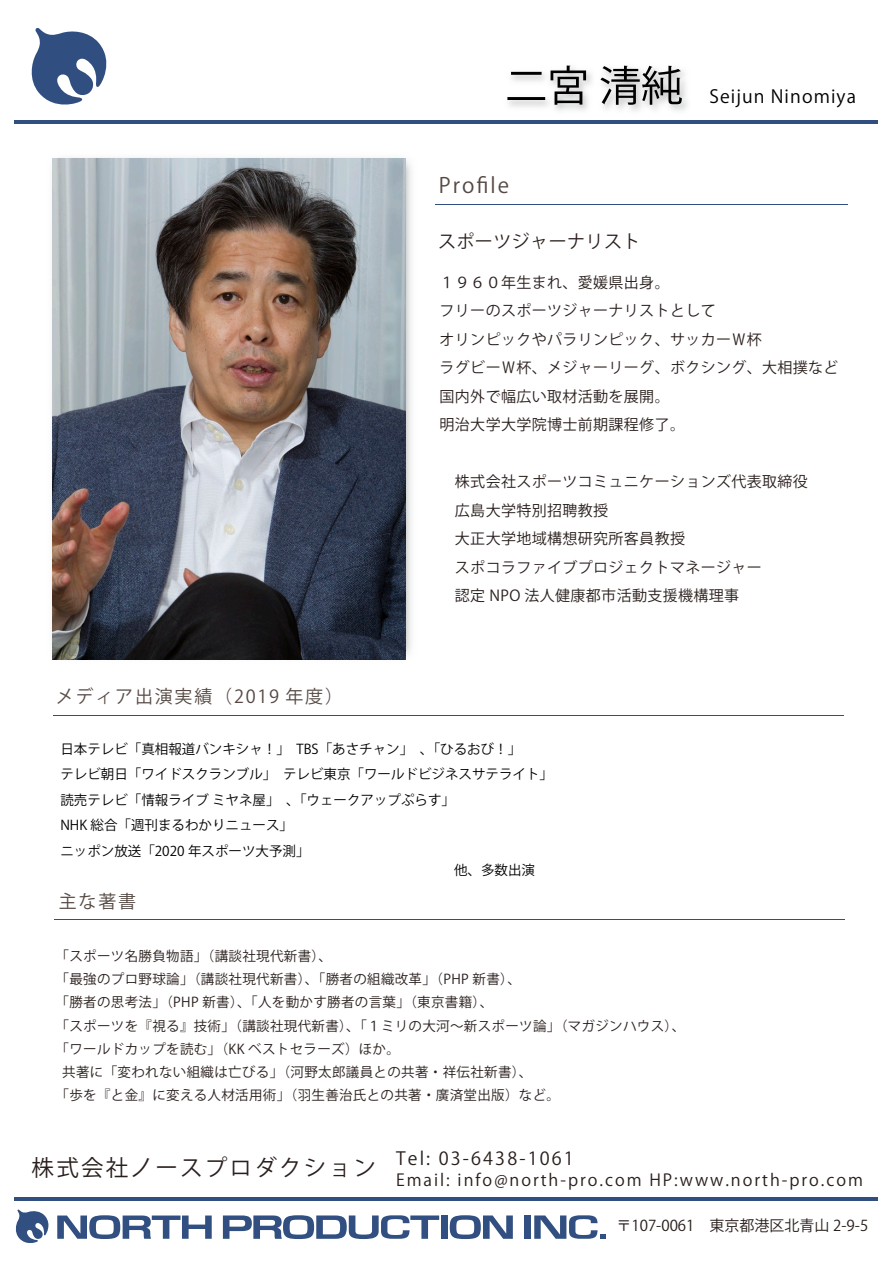
<style>
.page{position:relative;width:893px;height:1263px;background:#fff}
.page>*{position:absolute;margin:0;border:0;box-sizing:border-box;transform-origin:0 0}
.t1{font:22.5px "Koz Go Pr 6 N";letter-spacing:.1em;color:#291f1c}
.t2{font:21px "Koz Go Pr 6 N";letter-spacing:.1em;color:#564944}
.t3{font:18px "Koz Go Pr 6 N";letter-spacing:.1em;color:#564944}
.t4{font:18px "Koz Go Pr 6 N";letter-spacing:.12em;color:#291f1c}
.t5{font:18px "Koz Go Pr 6 N";letter-spacing:.06em;color:#000}
.t6{font:18px "Koz Go Pr 6 N";letter-spacing:.025em;color:#291f1c}
.t7{font:16.5px "Koz Go Pr 6 N";letter-spacing:.12em;color:#291f1c}
.t8{font:15px/28.5px "Koz Go Pr 6 N";letter-spacing:.025em;color:#291f1c}
.t9{font:15px "Koz Go Pr 6 N";color:#291f1c}
.t10{font:13.5px "Koz Go Pr 6 N";letter-spacing:.025em;color:#291f1c}
.t11{font:13.5px/25.5px "Koz Go Pr 6 N";color:#000}
</style>
<div class="page">
<img style="left:52px;top:158px;width:360px;height:502px">
<img style="left:508px;top:65px;width:180px;height:46px">
<hr style="left:511px;top:72px;width:31px;height:3px;background:#000">
<hr style="left:507px;top:97px;width:38px;height:3px;background:#000">
<svg style="left:551px;top:66px;width:35px;height:39px"></svg>
<svg style="left:600px;top:66px;width:82px;height:39px"></svg>
<svg style="left:31px;top:28px;width:76px;height:77px"></svg>
<hr style="left:15px;top:120px;width:863px;height:4px;background:#304e80">
<hr style="left:15px;top:1197px;width:863px;height:4px;background:#304e80">
<div style="left:524px;top:1215px;width:6px;height:24px;background:#314f80"></div>
<svg style="left:534px;top:1215px;width:72px;height:24px"></svg>
<svg style="left:223px;top:1215px;width:216px;height:24px"></svg>
<div style="left:441px;top:1215px;width:6px;height:24px;background:#314f80"></div>
<svg style="left:450px;top:1215px;width:63px;height:24px"></svg>
<svg style="left:15px;top:1209px;width:197px;height:34px"></svg>
<hr style="left:435px;top:204px;width:413px;height:1px;background:#304e80">
<hr style="left:53px;top:715px;width:790px;height:1px;background:#304e80">
<hr style="left:54px;top:919px;width:791px;height:1px;background:#304e80">
<img style="left:53px;top:158px;width:352px;height:502px">
<h2 class="t2" style="left:439px;top:173px;width:72px">Profile</h2>
<h3 class="t6" style="left:438px;top:231px;width:204px">スポーツジャーナリスト</h3>
<h3 class="t5" style="left:709px;top:87px;width:148px">Seijun Ninomiya</h3>
<p class="t8" style="left:440px;top:268px;width:401px">１９６０年生まれ、愛媛県出身。<br>フリーのスポーツジャーナリストとして<br>オリンピックやパラリンピック、サッカーＷ杯<br>ラグビーＷ杯、メジャーリーグ、ボクシング、大相撲など国内外で幅広い取材活動を展開。<br>明治大学大学院博士前期課程修了。</p>
<h3 class="t3" style="left:56px;top:686px;width:289px">メディア出演実績（2019 年度）</h3>
<p class="t8" style="left:440px;top:468px;width:370px">　株式会社スポーツコミュニケーションズ代表取締役</p>
<p class="t8" style="left:440px;top:496px;width:170px">　広島大学特別招聘教授</p>
<p class="t8" style="left:440px;top:525px;width:247px">　大正大学地域構想研究所客員教授</p>
<p class="t8" style="left:455px;top:553px;width:308px">スポコラファイブプロジェクトマネージャー</p>
<p class="t8" style="left:455px;top:582px;width:286px">認定 NPO 法人健康都市活動支援機構理事</p>
<p class="t11" style="left:60px;top:736px;width:494px">日本テレビ「真相報道バンキシャ！」　TBS「あさチャン」　、「ひるおび！」<br>テレビ朝日「ワイドスクランブル」　テレビ東京「ワールドビジネスサテライト」読売テレビ「情報ライブ ミヤネ屋」　、「ウェークアップぷらす」<br>NHK 総合「週刊まるわかりニュース」<br>ニッポン放送「2020 年スポーツ大予測」</p>
<p class="t11" style="left:454px;top:858px;width:83px">他、多数出演</p>
<h3 class="t3" style="left:59px;top:892px;width:79px">主な著書</h3>
<p class="t10" style="left:56px;top:948px;width:278px">「スポーツ名勝負物語」（講談社現代新書）、</p>
<p class="t10" style="left:56px;top:971px;width:467px">「最強のプロ野球論」（講談社現代新書）、「勝者の組織改革」（PHP 新書）、</p>
<p class="t10" style="left:56px;top:995px;width:439px">「勝者の思考法」（PHP 新書）、「人を動かす勝者の言葉」（東京書籍）、</p>
<p class="t10" style="left:56px;top:1018px;width:631px">「スポーツを『視る』技術」（講談社現代新書）、「１ミリの大河～新スポーツ論」（マガジンハウス）、</p>
<p class="t10" style="left:56px;top:1041px;width:346px">「ワールドカップを読む」（KK ベストセラーズ）ほか。</p>
<p class="t10" style="left:62px;top:1064px;width:472px">共著に「変われない組織は亡びる」（河野太郎議員との共著・祥伝社新書）、</p>
<p class="t10" style="left:56px;top:1088px;width:506px">「歩を『と金』に変える人材活用術」（羽生善治氏との共著・廣済堂出版）など。</p>
<h1 class="t1" style="left:32px;top:1155px;width:346px">株式会社ノースプロダクション</h1>
<h3 class="t4" style="left:396px;top:1148px;width:179px">Tel: 03-6438-1061</h3>
<p class="t7" style="left:396px;top:1170px;width:468px">Email: info@north-pro.com HP:www.north-pro.com</p>
<p class="t9" style="left:616px;top:1217px;width:253px">〒107-0061　東京都港区北青山 2-9-5</p>
</div>
